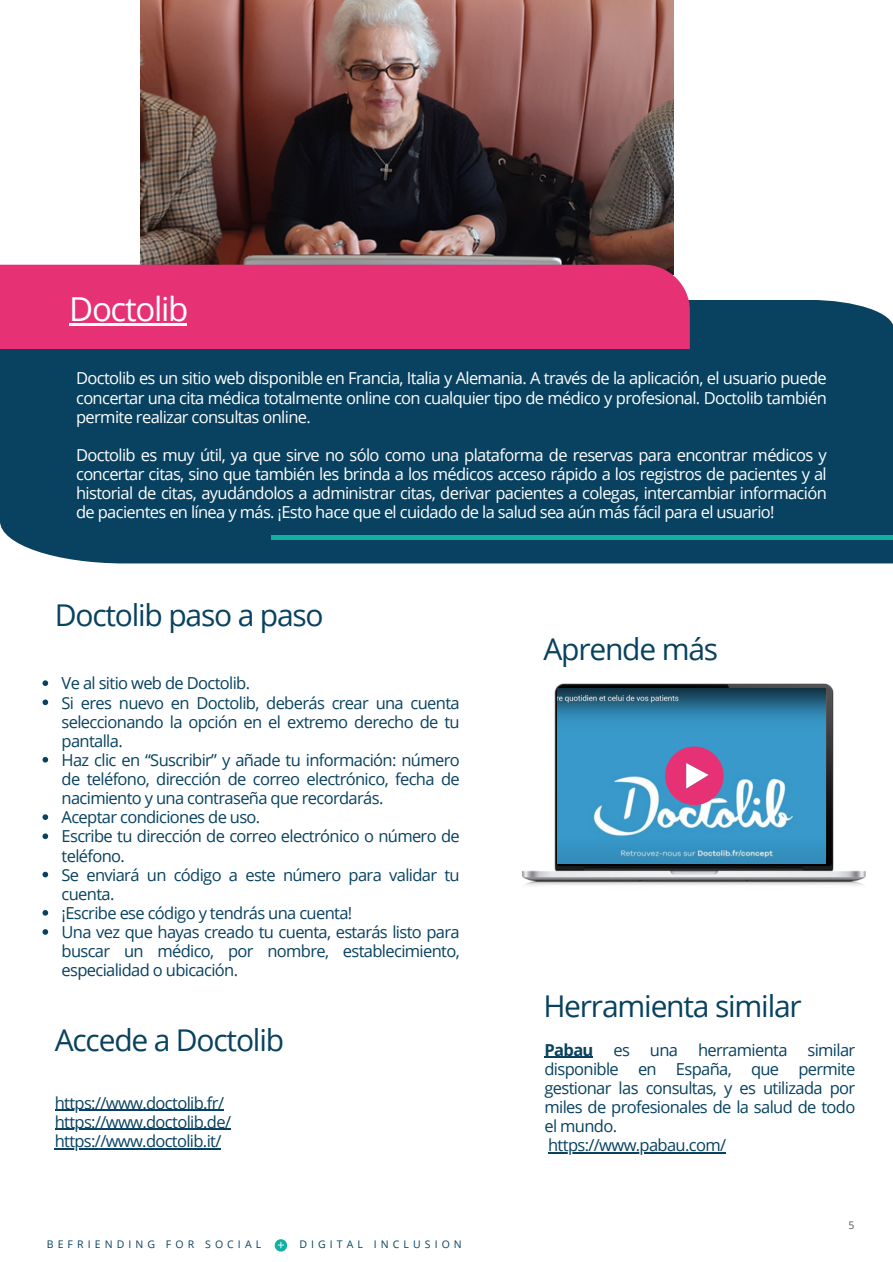
<style>
.page{position:relative;width:893px;height:1262px;background:#fff}
.page>*{position:absolute;margin:0;border:0;box-sizing:border-box;transform-origin:0 0}
.t1{font:33px "Open Sans";letter-spacing:-.04em;color:#fff}
.t2{font:30px "Open Sans";letter-spacing:-.04em;color:#084260}
.t3{font:16.5px/19.2px "Open Sans";letter-spacing:-.04em;color:#084260;text-align:justify}
.t4{font:16.5px/19.2px "Open Sans";letter-spacing:-.04em;color:#fff;text-align:justify}
.t5{font:10.5px "Open Sans";letter-spacing:.39em;color:#084260}
.t6{font:10.5px "Open Sans";color:#595959}
.s1{font-weight:700}
</style>
<div class="page">
<div style="left:0;top:300px;width:892px;height:263px;background:#084260"></div>
<div style="left:271px;top:535px;width:621px;height:5px;background:#10b1a2"></div>
<img style="left:140px;top:0;width:532px;height:265px">
<div style="left:0;top:265px;width:689px;height:84px;background:#e63275"></div>
<svg style="left:274px;top:1238px;width:13px;height:13px"></svg>
<svg style="left:278px;top:1241px;width:6px;height:6px"></svg>
<img style="left:522px;top:683px;width:344px;height:203px">
<img style="left:557px;top:688px;width:268px;height:175px">
<svg style="left:664px;top:746px;width:59px;height:59px;background:#c45c95"></svg>
<hr style="left:69px;top:323px;width:118px;height:3px;background:#fff">
<hr style="left:55px;top:1109px;width:168px;height:1px;background:#084260">
<hr style="left:55px;top:1128px;width:175px;height:1px;background:#084260">
<hr style="left:55px;top:1147px;width:166px;height:1px;background:#084260">
<hr style="left:544px;top:1056px;width:48px;height:1px;background:#084260">
<hr style="left:548px;top:1152px;width:177px;height:1px;background:#084260">
<svg style="left:42px;top:680px;width:6px;height:6px"></svg>
<svg style="left:42px;top:699px;width:6px;height:6px"></svg>
<svg style="left:42px;top:756px;width:6px;height:6px"></svg>
<svg style="left:42px;top:814px;width:6px;height:5px"></svg>
<svg style="left:42px;top:833px;width:6px;height:6px"></svg>
<svg style="left:42px;top:871px;width:6px;height:6px"></svg>
<svg style="left:42px;top:910px;width:6px;height:5px"></svg>
<svg style="left:42px;top:929px;width:6px;height:5px"></svg>
<p class="t1" style="left:69px;top:286px;width:120px">Doctolib</p>
<p class="t4" style="left:76px;top:368px;width:751px">Doctolib es un sitio web disponible en Francia, Italia y Alemania. A través de la aplicación, el usuario puede concertar una cita médica totalmente online con cualquier tipo de médico y profesional. Doctolib también permite realizar consultas online.</p>
<p class="t4" style="left:76px;top:445px;width:751px">Doctolib es muy útil, ya que sirve no sólo como una plataforma de reservas para encontrar médicos y concertar citas, sino que también les brinda a los médicos acceso rápido a los registros de pacientes y al historial de citas, ayudándolos a administrar citas, derivar pacientes a colegas, intercambiar información de pacientes en línea y más. ¡Esto hace que el cuidado de la salud sea aún más fácil para el usuario!</p>
<p class="t2" style="left:55px;top:594px;width:270px">Doctolib paso a paso</p>
<p class="t3" style="left:62px;top:673px;width:190px">Ve al sitio web de Doctolib.</p>
<p class="t3" style="left:62px;top:692px;width:399px">Si eres nuevo en Doctolib, deberás crear una cuenta seleccionando la opción en el extremo derecho de tu pantalla.</p>
<p class="t3" style="left:62px;top:749px;width:399px">Haz clic en “Suscribir” y añade tu información: número de teléfono, dirección de correo electrónico, fecha de nacimiento y una contraseña que recordarás.</p>
<p class="t3" style="left:62px;top:807px;width:200px">Aceptar condiciones de uso.</p>
<p class="t3" style="left:62px;top:826px;width:399px">Escribe tu dirección de correo electrónico o número de teléfono.</p>
<p class="t3" style="left:62px;top:864px;width:399px">Se enviará un código a este número para validar tu cuenta.</p>
<p class="t3" style="left:62px;top:902px;width:292px">¡Escribe ese código y tendrás una cuenta!</p>
<p class="t3" style="left:62px;top:922px;width:399px">Una vez que hayas creado tu cuenta, estarás listo para buscar un médico, por nombre, establecimiento, especialidad o ubicación.</p>
<p class="t2" style="left:55px;top:1018px;width:231px">Accede a Doctolib</p>
<p class="t3" style="left:55px;top:1092px;width:171px">https://www.doctolib.fr/</p>
<p class="t3" style="left:55px;top:1111px;width:178px">https://www.doctolib.de/</p>
<p class="t3" style="left:55px;top:1130px;width:168px">https://www.doctolib.it/</p>
<p class="t5" style="left:47px;top:1236px;width:216px">BEFRIENDING FOR SOCIAL</p>
<p class="t5" style="left:299px;top:1236px;width:164px">DIGITAL INCLUSION</p>
<p class="t2" style="left:543px;top:628px;width:176px">Aprende más</p>
<p class="t2" style="left:543px;top:985px;width:260px">Herramienta similar</p>
<p class="t3" style="left:544px;top:1039px;width:312px"><span class="s1">Pabau</span> es una herramienta similar disponible en España, que permite gestionar las consultas, y es utilizada por miles de profesionales de la salud de todo el mundo.</p>
<p class="t3" style="left:548px;top:1135px;width:179px">https://www.pabau.com/</p>
<p class="t6" style="left:848px;top:1217px;width:7px">5</p>
</div>
